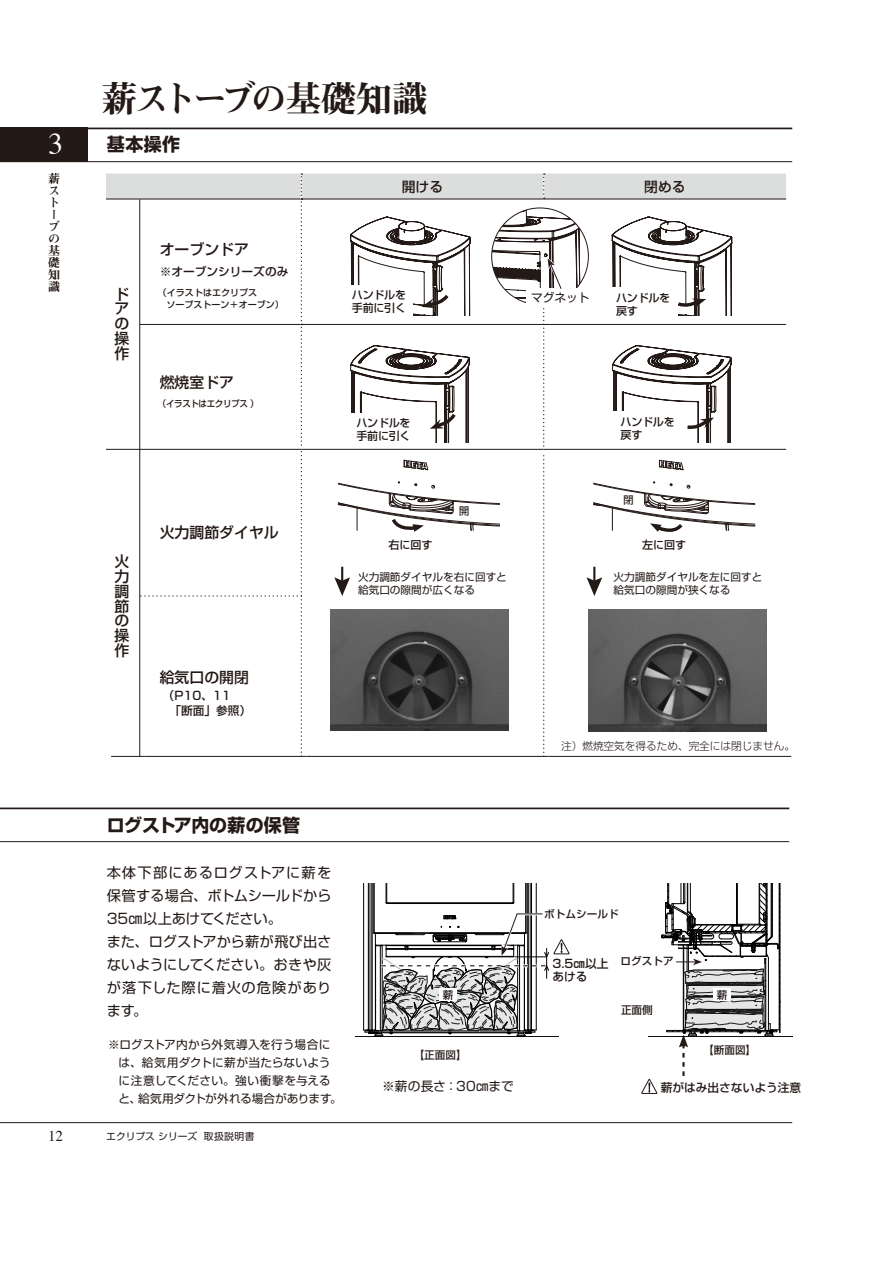
<style>
.page{position:relative;width:893px;height:1263px;background:#fff}
.page>*{position:absolute;margin:0;border:0;box-sizing:border-box;transform-origin:0 0}
.t1{font:36px "Midashi Min Pro MA31";letter-spacing:-.105em;color:#231916}
.t2{font:30px "Times";color:#fff}
.t3{font:700 18px "Shin Go Pro";letter-spacing:-.01em;color:#231916}
.t4{font:700 18px "Shin Go Pro";letter-spacing:.01em;color:#231916}
.t5{font:15px "Times";color:#231916}
.t6{font:500 14.85px "Shin Go Pro";color:#231916}
.t7{font:14.25px/23px "Shin Go Pro";letter-spacing:.01em;color:#231916}
.t8{font:500 13.8px "Shin Go Pro";color:#231916}
.t9{font:12.75px "Shin Go Pro";letter-spacing:.01em;color:#231916}
.t10{font:12px/12px "Midashi Min Pro MA31";color:#231916}
.t11{font:11.7px/18px "Shin Go Pro";letter-spacing:.005em;color:#231916}
.t12{font:500 11.7px/14.9px "Shin Go Pro";color:#231916}
.t13{font:500 11.1px/13.2px "Shin Go Pro";letter-spacing:-.025em;color:#231916}
.t14{font:10.8px "Hiragino Sans W5";color:#231916}
.t15{font:10.65px/12.8px "Shin Go Pro";color:#231916}
.t16{font:500 10.65px "Shin Go Pro";color:#231916}
.t17{font:300 10.65px "Shin Go Pro";color:#231916}
.t18{font:9.75px "Shin Go Pro";color:#231916}
.t19{font:500 9px/11.7px "Shin Go Pro";color:#231916}
.t20{font:500 9px "Shin Go Pro";letter-spacing:-.05em;color:#231916;scale:.95 1}
</style>
<div class="page">
<hr style="left:0;top:161px;width:792px;height:1px;background:#231916">
<hr style="left:0;top:128px;width:792px;height:1px;background:#231916">
<div style="left:0;top:128px;width:88px;height:34px;background:#231916"></div>
<hr style="left:0;top:1122px;width:792px;height:1px;background:#231916">
<hr style="left:111px;top:756px;width:34px;height:1px;background:#231916">
<hr style="left:145px;top:756px;width:161px;height:1px;background:#231916">
<hr style="left:306px;top:756px;width:243px;height:1px;background:#231916">
<hr style="left:549px;top:756px;width:242px;height:1px;background:#231916">
<svg style="left:106px;top:173px;width:680px;height:583px"></svg>
<img style="left:588px;top:610px;width:178px;height:121px">
<img style="left:330px;top:610px;width:178px;height:120px">
<hr style="left:0;top:841px;width:789px;height:1px;background:#231916">
<hr style="left:0;top:807px;width:789px;height:2px;background:#231916">
<hr style="left:531px;top:884px;width:1px;height:146px;background:#000">
<hr style="left:527px;top:884px;width:1px;height:146px;background:#000">
<hr style="left:528px;top:884px;width:1px;height:146px;background:#000">
<hr style="left:525px;top:884px;width:1px;height:49px;background:#000">
<hr style="left:368px;top:884px;width:1px;height:146px;background:#000">
<hr style="left:369px;top:884px;width:1px;height:146px;background:#000">
<hr style="left:371px;top:884px;width:1px;height:146px;background:#000">
<hr style="left:372px;top:884px;width:1px;height:146px;background:#000">
<hr style="left:374px;top:884px;width:1px;height:49px;background:#000">
<hr style="left:526px;top:884px;width:1px;height:49px;background:#000">
<svg style="left:512px;top:884px;width:2px;height:20px"></svg>
<hr style="left:414px;top:903px;width:99px;height:1px;background:#000">
<svg style="left:386px;top:884px;width:28px;height:20px"></svg>
<hr style="left:536px;top:884px;width:1px;height:146px;background:#000">
<hr style="left:363px;top:884px;width:1px;height:146px;background:#000">
<hr style="left:355px;top:1036px;width:203px;height:1px;background:#000">
<hr style="left:649px;top:1036px;width:143px;height:1px;background:#000">
<svg style="left:641px;top:884px;width:140px;height:210px"></svg>
<div style="left:713px;top:988px;width:18px;height:13px;background:#fff"></div>
<svg style="left:364px;top:912px;width:206px;height:125px"></svg>
<h2 class="t2" style="left:48px;top:116px;width:16px">3</h2>
<p class="t10" style="left:48px;top:172px;width:13px">薪ストーブの基礎知識</p>
<h1 class="t1" style="left:102px;top:71px;width:328px">薪ストーブの基礎知識</h1>
<p class="t4" style="left:107px;top:130px;width:75px">基本操作</p>
<p class="t6" style="left:115px;top:282px;width:16px">ド</p>
<p class="t6" style="left:115px;top:297px;width:16px">ア</p>
<p class="t6" style="left:115px;top:311px;width:16px">の</p>
<p class="t6" style="left:115px;top:326px;width:16px">操</p>
<p class="t6" style="left:115px;top:341px;width:16px">作</p>
<p class="t6" style="left:160px;top:237px;width:91px">オーブンドア</p>
<p class="t12" style="left:160px;top:263px;width:130px">※オーブンシリーズのみ</p>
<p class="t19" style="left:166px;top:286px;width:119px;text-indent:-9px">（イラストはエクリプス<br>ソープストーン＋オーブン）</p>
<p class="t6" style="left:160px;top:370px;width:76px">燃焼室ドア</p>
<p class="t20" style="left:158px;top:396px;width:108px">（イラストはエクリプス ）</p>
<p class="t6" style="left:115px;top:549px;width:16px">火</p>
<p class="t6" style="left:115px;top:564px;width:16px">力</p>
<p class="t6" style="left:115px;top:579px;width:16px">調</p>
<p class="t6" style="left:115px;top:594px;width:16px">節</p>
<p class="t6" style="left:115px;top:609px;width:16px">の</p>
<p class="t6" style="left:115px;top:623px;width:16px">操</p>
<p class="t6" style="left:115px;top:638px;width:16px">作</p>
<p class="t6" style="left:160px;top:520px;width:121px">火力調節ダイヤル</p>
<p class="t6" style="left:160px;top:665px;width:91px">給気口の開閉</p>
<p class="t12" style="left:169px;top:687px;width:83px;text-indent:-6px">（P10、11<br>「断面」参照）</p>
<p class="t8" style="left:402px;top:175px;width:43px">開ける</p>
<p class="t8" style="left:644px;top:175px;width:43px">閉める</p>
<p class="t13" style="left:352px;top:287px;width:56px">ハンドルを手前に引く</p>
<p class="t13" style="left:356px;top:415px;width:56px">ハンドルを手前に引く</p>
<p class="t14" style="left:459px;top:501px;width:12px">開</p>
<p class="t11" style="left:531px;top:287px;width:60px">マグネット</p>
<p class="t13" style="left:616px;top:290px;width:56px">ハンドルを戻す</p>
<p class="t13" style="left:621px;top:414px;width:56px">ハンドルを戻す</p>
<p class="t14" style="left:623px;top:491px;width:12px">閉</p>
<p class="t13" style="left:388px;top:537px;width:46px">右に回す</p>
<p class="t13" style="left:642px;top:537px;width:46px">左に回す</p>
<p class="t15" style="left:358px;top:569px;width:150px">火力調節ダイヤルを右に回すと給気口の隙間が広くなる</p>
<p class="t15" style="left:614px;top:569px;width:150px">火力調節ダイヤルを左に回すと給気口の隙間が狭くなる</p>
<p class="t17" style="left:561px;top:737px;width:235px">注）燃焼空気を得るため、完全には閉じません。</p>
<p class="t3" style="left:107px;top:810px;width:195px">ログストア内の薪の保管</p>
<p class="t7" style="left:107px;top:859px;width:226px">本体下部にあるログストアに薪を保管する場合、ボトムシールドから<br>35㎝以上あけてください。<br>また、ログストアから薪が飛び出さないようにしてください。おきや灰が落下した際に着火の危険があります。</p>
<p class="t11" style="left:119px;top:1034px;width:225px;text-indent:-11px">※ログストア内から外気導入を行う場合には、給気用ダクトに薪が当たらないように注意してください。強い衝撃を与えると、給気用ダクトが外れる場合があります。</p>
<p class="t16" style="left:544px;top:905px;width:76px">ボトムシールド</p>
<p class="t12" style="left:553px;top:955px;width:57px;line-height:13.8px">3.5㎝以上あける</p>
<p class="t16" style="left:621px;top:952px;width:55px">ログストア</p>
<p class="t16" style="left:443px;top:986px;width:12px">薪</p>
<p class="t16" style="left:717px;top:986px;width:12px">薪</p>
<p class="t16" style="left:621px;top:1001px;width:33px">正面側</p>
<p class="t16" style="left:414px;top:1046px;width:55px">【正面図】</p>
<p class="t16" style="left:703px;top:1041px;width:55px">【断面図】</p>
<p class="t9" style="left:382px;top:1076px;width:133px">※薪の長さ：30㎝まで</p>
<p class="t12" style="left:661px;top:1079px;width:142px">薪がはみ出さないよう注意</p>
<p class="t5" style="left:48px;top:1122px;width:16px">12</p>
<p class="t18" style="left:106px;top:1129px;width:150px">エクリプス シリーズ 取扱説明書</p>
</div>
